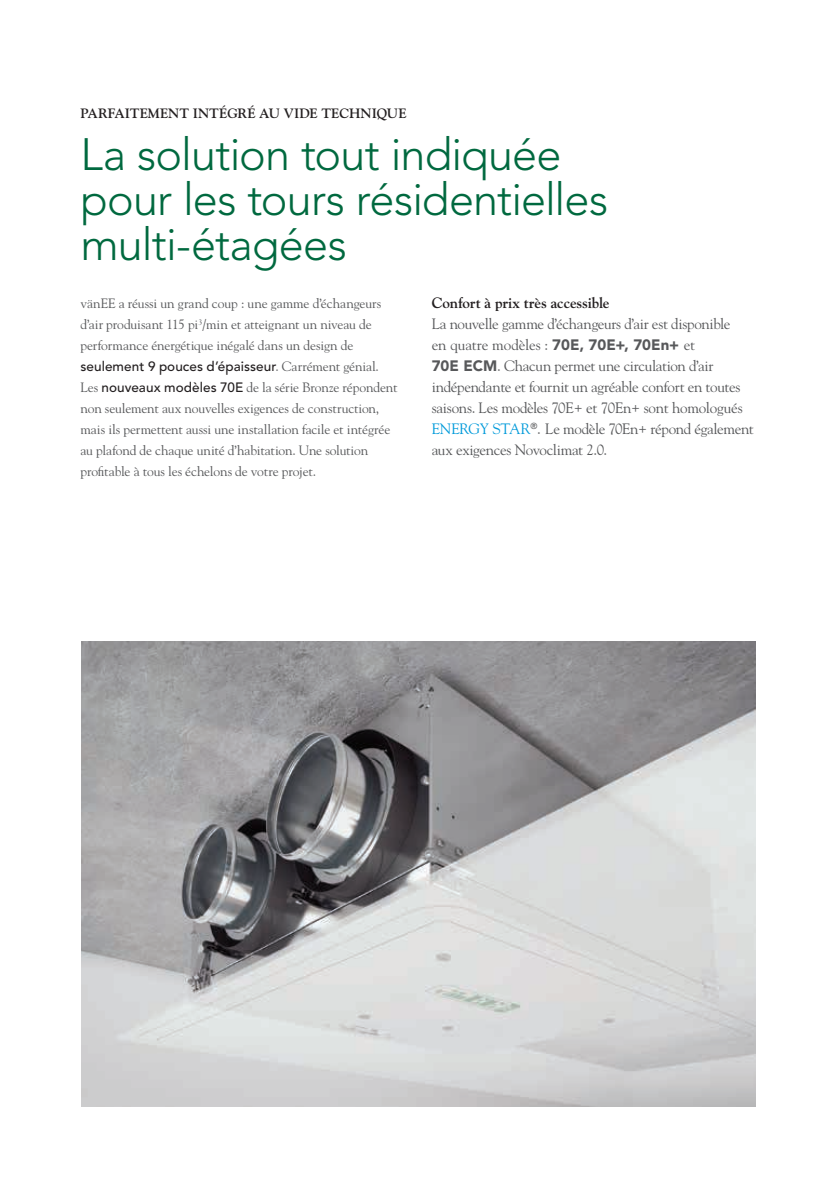
<style>
.page{position:relative;width:837px;height:1188px;background:#fff}
.page>*{position:absolute;margin:0;border:0;box-sizing:border-box;transform-origin:0 0}
.t1{font:300 45px/45px "Avenir";letter-spacing:-.02em;color:#00693f}
.t2{font:15px/21px "Goudy";letter-spacing:-.02em;color:#57585a}
.t3{font:700 15px "Goudy";letter-spacing:-.015em;color:#231f20}
.t4{font:13.5px/21px "Goudy";letter-spacing:-.01em;color:#57585a}
.t5{font:500 13.5px "Avenir";letter-spacing:.005em;color:#231f20}
.t6{font:700 13.5px "Goudy";letter-spacing:-.005em;color:#231f20}
.s1{font-family:"Goudy";font-weight:400;color:#57585a}
.s2{font-family:"Avenir";font-weight:500;color:#231f20}
.s3{font-family:"Avenir";font-weight:900}
.s4{color:#009ada}
</style>
<div class="page">
<img style="left:81px;top:642px;width:675px;height:465px">
<p class="t6" style="left:80px;top:106px;width:328px">PARFAITEMENT INTÉGRÉ AU VIDE TECHNIQUE</p>
<h1 class="t1" style="left:80px;top:132px;width:529px">La solution tout indiquée pour les tours résidentielles multi-étagées</h1>
<p class="t4" style="left:80px;top:293px;width:302px">vänEE a réussi un grand coup : une gamme d’échangeurs d’air produisant 115 pi<sup>3</sup>/min et atteignant un niveau de performance énergétique inégalé dans un design de</p>
<p class="t5" style="left:80px;top:359px;width:300px">seulement 9 pouces d’épaisseur<span class="s1">. Carrément génial.</span></p>
<p class="t4" style="left:80px;top:377px;width:319px">Les <span class="s2">nouveaux modèles 70E</span> de la série Bronze répondent non seulement aux nouvelles exigences de construction, mais ils permettent aussi une installation facile et intégrée au plafond de chaque unité d’habitation. Une solution profitable à tous les échelons de votre projet.</p>
<p class="t3" style="left:432px;top:294px;width:179px">Confort à prix très accessible</p>
<p class="t2" style="left:432px;top:313px;width:324px">La nouvelle gamme d’échangeurs d’air est disponible<br>en quatre modèles : <span class="s3">70E, 70E+, 70En+</span> et<br><span class="s3">70E ECM</span>. Chacun permet une circulation d’air indépendante et fournit un agréable confort en toutes saisons. Les modèles 70E+ et 70En+ sont homologués <span class="s4">ENERGY STAR</span><sup>®</sup>. Le modèle 70En+ répond également aux exigences Novoclimat 2.0.</p>
</div>
